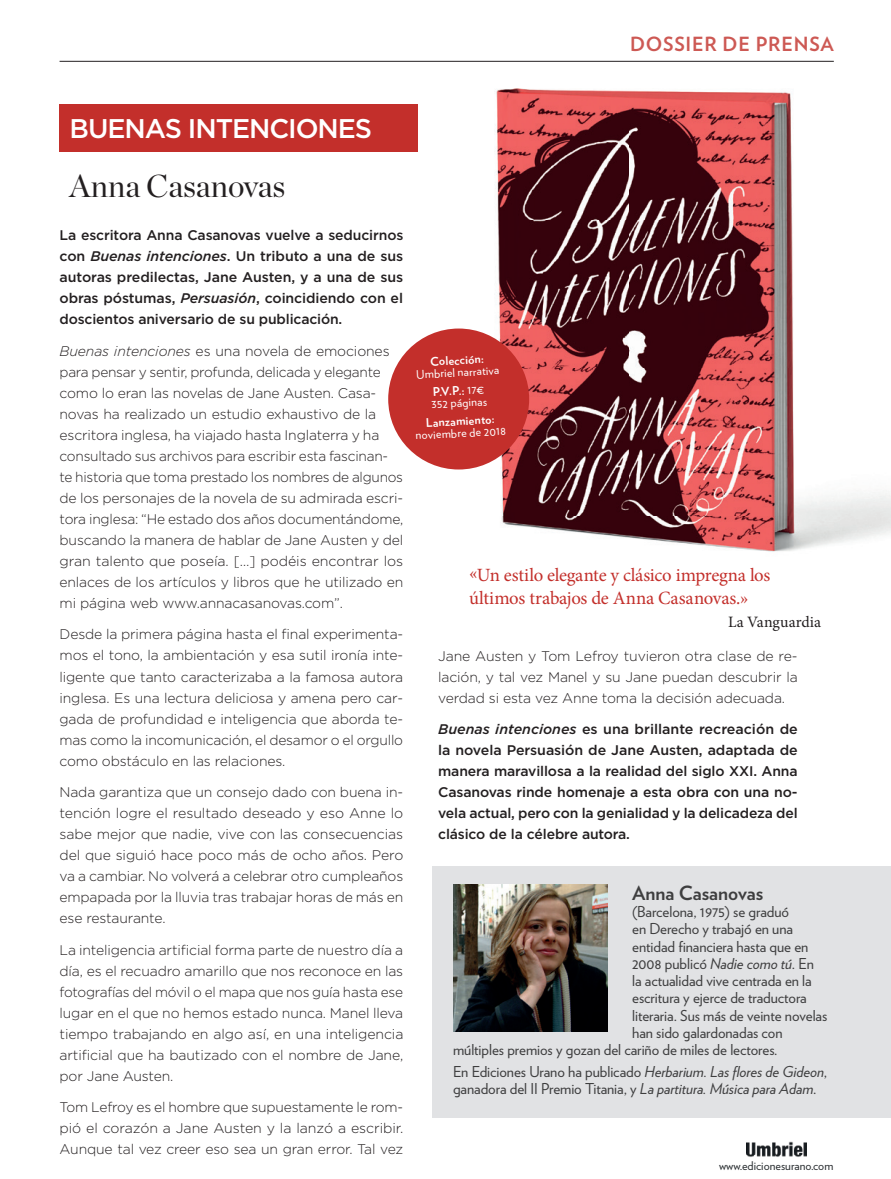
<style>
.page{position:relative;width:891px;height:1179px;background:#fff}
.page>*{position:absolute;margin:0;border:0;box-sizing:border-box;transform-origin:0 0}
.t1{font:31.5px "Chronicle Display";color:#231f20}
.t2{font:500 27px "Gotham HTF";letter-spacing:-.04em;color:#fff}
.t3{font:700 19.5px "Verlag";letter-spacing:.04em;color:#cd5954}
.t4{font:700 19.5px "Verlag";color:#3e3e3f}
.t5{font:18.75px/23.1px "Minion Pro";letter-spacing:-.015em;color:#c32f2b}
.t6{font:15.9px "Minion Pro";letter-spacing:.005em;color:#231f20}
.t7{font:15px/17.2px "Verlag";letter-spacing:-.005em;color:#3e3e3f}
.t8{font:300 13.95px/21px "Gotham";letter-spacing:-.01em;color:#231f20;text-align:justify}
.t9{font:500 13.95px/21px "Gotham";letter-spacing:-.01em;color:#231f20;text-align:justify}
.t10{font:12px/18.5px "Verlag";color:#fff;text-align:center}
.t11{font:700 12px "Verlag";color:#fff}
.t12{font:12px "Verlag";color:#2c3033}
.s1{font-style:italic}
.s2{font-weight:700}
</style>
<div class="page">
<hr style="left:60px;top:61px;width:773px;height:1px;background:#231f20">
<img style="left:472px;top:88px;width:419px;height:464px">
<div style="left:432px;top:866px;width:459px;height:251px;background:#e1e2e4"></div>
<div style="left:388px;top:328px;width:141px;height:141px;background:#c32f2b;border-radius:50%"></div>
<div style="left:60px;top:104px;width:358px;height:47px;background:#c32f2b"></div>
<img style="left:746px;top:1141px;width:60px;height:16px">
<img style="left:453px;top:884px;width:154px;height:147px">
<h3 class="t3" style="left:630px;top:29px;width:205px">DOSSIER DE PRENSA</h3>
<h2 class="t2" style="left:70px;top:113px;width:304px">BUENAS INTENCIONES</h2>
<h1 class="t1" style="left:70px;top:161px;width:217px">Anna Casanovas</h1>
<p class="t9" style="left:60px;top:224px;width:345px">La escritora Anna Casanovas vuelve a seducirnos con <span class="s1">Buenas intenciones</span>. Un tributo a una de sus autoras predilectas, Jane Austen, y a una de sus obras póstumas, <span class="s1">Persuasión</span>, coincidiendo con el doscientos aniversario de su publicación.</p>
<p class="t8" style="left:60px;top:340px;width:345px;text-align:left"><span class="s1">Buenas intenciones</span> es una novela de emociones para pensar y sentir, profunda, delicada y elegante como lo eran las novelas de Jane Austen. Casa&shy;novas ha realizado un estudio exhaustivo de la escritora inglesa, ha viajado hasta Inglaterra y ha consultado sus archivos para escribir esta fascinan&shy;te historia que toma prestado los nombres de algunos de los personajes de la novela de su admirada escri&shy;tora inglesa: “He estado dos años documentándome, buscando la manera de hablar de Jane Austen y del gran talento que poseía. […] podéis encontrar los enlaces de los artículos y libros que he utilizado en mi página web www.annacasanovas.com”.</p>
<p class="t8" style="left:60px;top:623px;width:345px">Desde la primera página hasta el final experimenta&shy;mos el tono, la ambientación y esa sutil ironía inte&shy;ligente que tanto caracterizaba a la famosa autora inglesa. Es una lectura deliciosa y amena pero car&shy;gada de profundidad e inteligencia que aborda te&shy;mas como la incomunicación, el desamor o el orgullo como obstáculo en las relaciones.</p>
<p class="t8" style="left:60px;top:781px;width:345px">Nada garantiza que un consejo dado con buena in&shy;tención logre el resultado deseado y eso Anne lo sabe mejor que nadie, vive con las consecuencias del que siguió hace poco más de ocho años. Pero va a cambiar. No volverá a celebrar otro cumpleaños empapada por la lluvia tras trabajar horas de más en ese restaurante.</p>
<p class="t8" style="left:60px;top:938px;width:345px">La inteligencia artificial forma parte de nuestro día a día, es el recuadro amarillo que nos reconoce en las fotografías del móvil o el mapa que nos guía hasta ese lugar en el que no hemos estado nunca. Manel lleva tiempo trabajando en algo así, en una inteligencia artificial que ha bautizado con el nombre de Jane, por Jane Austen.</p>
<p class="t8" style="left:60px;top:1096px;width:345px">Tom Lefroy es el hombre que supuestamente le rom&shy;pió el corazón a Jane Austen y la lanzó a escribir.<br>Aunque tal vez creer eso sea un gran error. Tal vez</p>
<p class="t11" style="left:430px;top:352px;width:55px;rotate:-3deg">Colección:</p>
<p class="t10" style="left:415px;top:364px;width:85px;rotate:-3deg">Umbriel narrativa<br><span class="s2">P.V.P.:</span> 17€</p>
<p class="t10" style="left:431px;top:394px;width:57px;rotate:-3deg">352 páginas</p>
<p class="t11" style="left:425px;top:413px;width:70px;rotate:-3deg">Lanzamiento:</p>
<p class="t10" style="left:415px;top:425px;width:92px;rotate:-3deg">noviembre de 2018</p>
<h3 class="t5" style="left:469px;top:563px;width:303px">«Un estilo elegante y clásico impregna los últimos trabajos de Anna Casanovas.»</h3>
<p class="t6" style="left:728px;top:611px;width:94px">La Vanguardia</p>
<p class="t8" style="left:438px;top:644px;width:361px">Jane Austen y Tom Lefroy tuvieron otra clase de re&shy;lación, y tal vez Manel y su Jane puedan descubrir la verdad si esta vez Anne toma la decisión adecuada.</p>
<p class="t9" style="left:438px;top:718px;width:361px"><span class="s1">Buenas intenciones</span> es una brillante recreación de la novela Persuasión de Jane Austen, adaptada de manera maravillosa a la realidad del siglo XXI. Anna Casanovas rinde homenaje a esta obra con una no&shy;vela actual, pero con la genialidad y la delicadeza del clásico de la célebre autora.</p>
<h3 class="t4" style="left:632px;top:877px;width:133px">Anna Casanovas</h3>
<p class="t7" style="left:632px;top:902px;width:158px">(Barcelona, 1975) se graduó</p>
<p class="t7" style="left:632px;top:919px;width:162px">en Derecho y trabajó en una</p>
<p class="t7" style="left:632px;top:936px;width:178px">entidad financiera hasta que en</p>
<p class="t7" style="left:632px;top:953px;width:183px">2008 publicó <span class="s1">Nadie como tú</span>. En</p>
<p class="t7" style="left:632px;top:971px;width:181px">la actualidad vive centrada en la</p>
<p class="t7" style="left:632px;top:988px;width:176px">escritura y ejerce de traductora</p>
<p class="t7" style="left:632px;top:1005px;width:197px">literaria. Sus más de veinte novelas</p>
<p class="t7" style="left:632px;top:1022px;width:152px">han sido galardonadas con</p>
<p class="t7" style="left:453px;top:1040px;width:326px">múltiples premios y gozan del cariño de miles de lectores.</p>
<p class="t7" style="left:453px;top:1061px;width:375px">En Ediciones Urano ha publicado <span class="s1">Herbarium. Las flores de Gideon</span>, ganadora del II Premio Titania, y <span class="s1">La partitura. Música para Adam</span>.</p>
<p class="t12" style="left:719px;top:1156px;width:116px">www.edicionesurano.com</p>
</div>
